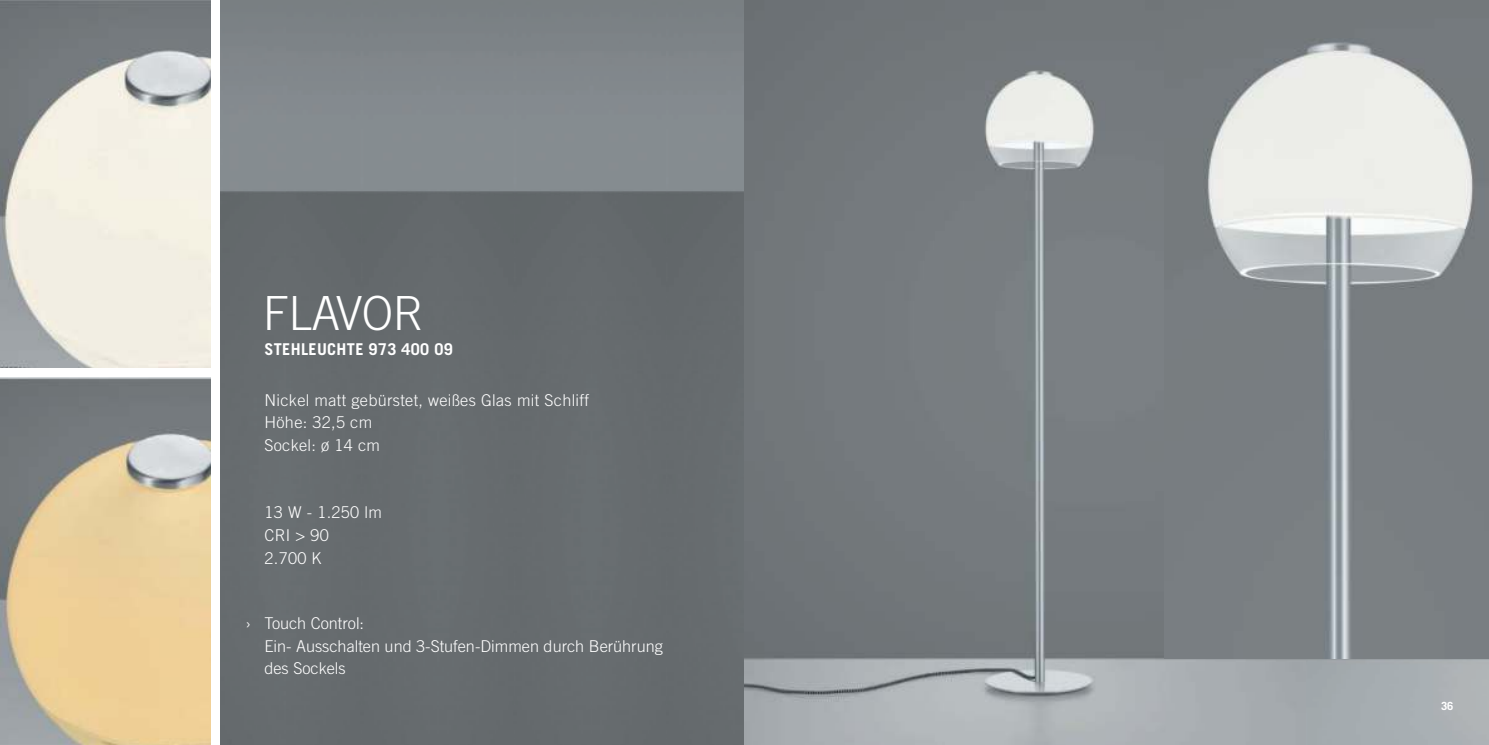
<style>
.page{position:relative;width:1489px;height:745px;background:#fff}
.page>*{position:absolute;margin:0;border:0;box-sizing:border-box;transform-origin:0 0}
.t1{font:300 47px "Trade Gothic";letter-spacing:-.01em;color:#fff}
.t2{font:300 16.25px/22.5px "Trade Gothic";letter-spacing:.02em;color:#fff}
.t3{font:300 16.25px/22.5px "Trade Gothic";color:#fff}
.t4{font:700 16.25px "Trade Gothic";letter-spacing:.02em;color:#fff}
.t5{font:700 11.25px "Trade Gothic";color:#fff}
</style>
<div class="page">
<img style="left:221px;top:0;width:1267px;height:744px">
<img style="left:1164px;top:0;width:324px;height:658px">
<img style="left:0;top:0;width:210px;height:367px">
<img style="left:0;top:377px;width:210px;height:367px">
<h1 class="t1" style="left:263px;top:296px;width:163px">FLAVOR</h1>
<p class="t4" style="left:264px;top:339px;width:190px">STEHLEUCHTE 973 400 09</p>
<p class="t2" style="left:264px;top:390px;width:326px">Nickel matt gebürstet, weißes Glas mit Schliff<br>Höhe: 32,5 cm<br>Sockel: ø 14 cm</p>
<p class="t2" style="left:264px;top:502px;width:119px">13 W - 1.250 lm<br>CRI &gt; 90<br>2.700 K</p>
<p class="t3" style="left:245px;top:613px;width:7px">›</p>
<p class="t3" style="left:264px;top:613px;width:400px">Touch Control:<br>Ein- Ausschalten und 3-Stufen-Dimmen durch Berührung des Sockels</p>
<p class="t5" style="left:1440px;top:698px;width:14px">36</p>
</div>
